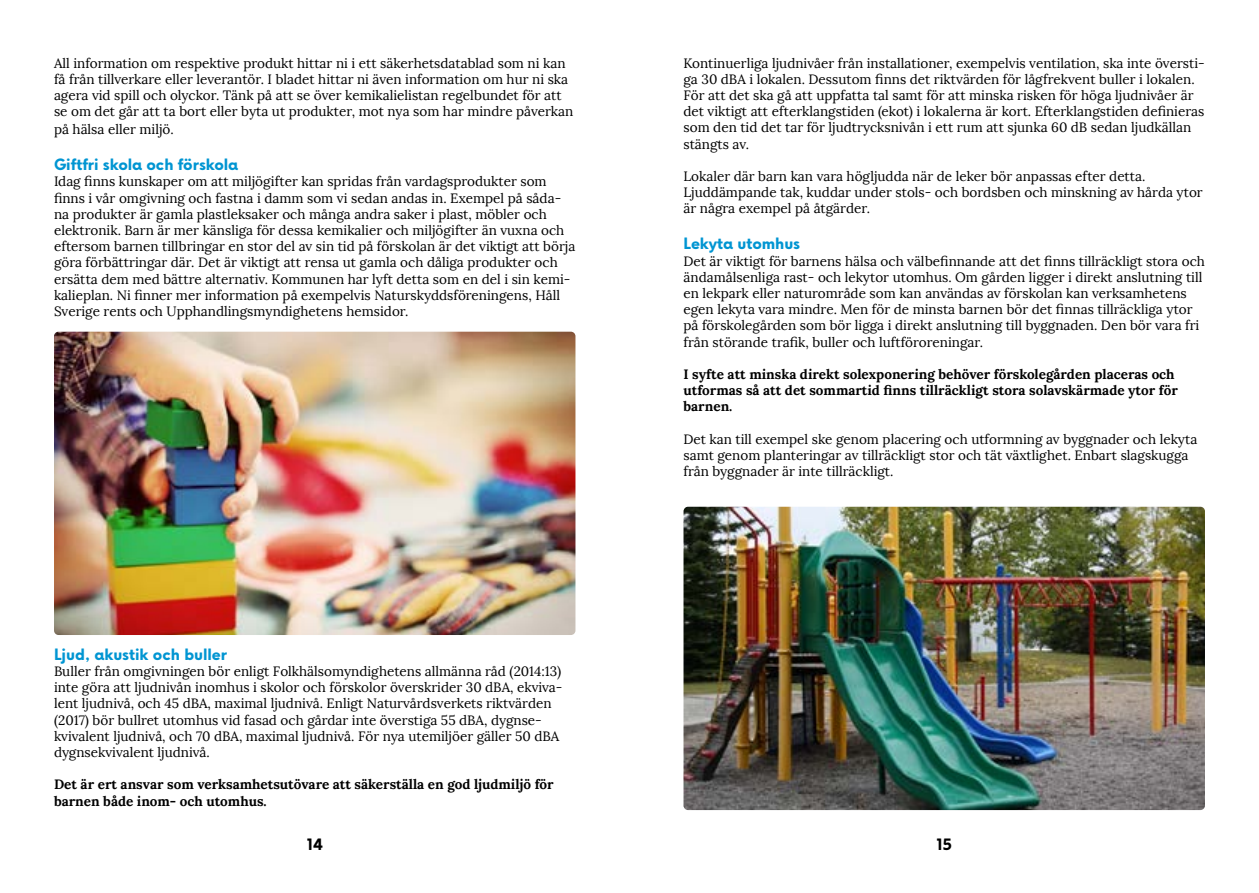
<style>
.page{position:relative;width:1259px;height:893px;background:#fff}
.page>*{position:absolute;margin:0;border:0;box-sizing:border-box;transform-origin:0 0}
.t1{font:700 15px "Vaxjo Now";letter-spacing:-.01em;color:#0095d2}
.t2{font:700 15px "Vaxjo Now";color:#000}
.t3{font:13.5px/16.2px "Lora";color:#000}
.t4{font:700 13.5px/16.2px "Lora";color:#000}
</style>
<div class="page">
<img style="left:54px;top:332px;width:521px;height:303px">
<img style="left:683px;top:507px;width:522px;height:303px">
<p class="t3" style="left:54px;top:55px;width:521px">All information om respektive produkt hittar ni i ett säkerhetsdatablad som ni kan få från tillverkare eller leverantör. I bladet hittar ni även information om hur ni ska agera vid spill och olyckor. Tänk på att se över kemikalielistan regelbundet för att se om det går att ta bort eller byta ut produkter, mot nya som har mindre påverkan</p>
<p class="t3" style="left:54px;top:121px;width:121px">på hälsa eller miljö.</p>
<p class="t1" style="left:54px;top:154px;width:186px">Giftfri skola och förskola</p>
<p class="t3" style="left:54px;top:174px;width:523px">Idag finns kunskaper om att miljögifter kan spridas från vardagsprodukter som finns i vår omgivning och fastna i damm som vi sedan andas in. Exempel på såda&shy;na produkter är gamla plastleksaker och många andra saker i plast, möbler och elektronik. Barn är mer känsliga för dessa kemikalier och miljögifter än vuxna och eftersom barnen tillbringar en stor del av sin tid på förskolan är det viktigt att börja göra förbättringar där. Det är viktigt att rensa ut gamla och dåliga produkter och ersätta dem med bättre alternativ. Kommunen har lyft detta som en del i sin kemi&shy;kalieplan. Ni finner mer information på exempelvis Naturskyddsföreningens, Håll Sverige rents och Upphandlingsmyndighetens hemsidor.</p>
<p class="t1" style="left:54px;top:643px;width:175px">Ljud, akustik och buller</p>
<p class="t3" style="left:54px;top:663px;width:510px">Buller från omgivningen bör enligt Folkhälsomyndighetens allmänna råd (2014:13) inte göra att ljudnivån inomhus i skolor och förskolor överskrider 30 dBA, ekviva&shy;lent ljudnivå, och 45 dBA, maximal ljudnivå. Enligt Naturvårdsverkets riktvärden (2017) bör bullret utomhus vid fasad och gårdar inte överstiga 55 dBA, dygnse&shy;kvivalent ljudnivå, och 70 dBA, maximal ljudnivå. För nya utemiljöer gäller 50 dBA dygnsekvivalent ljudnivå.</p>
<p class="t4" style="left:54px;top:776px;width:501px">Det är ert ansvar som verksamhetsutövare att säkerställa en god ljudmiljö för barnen både inom- och utomhus.</p>
<p class="t3" style="left:683px;top:55px;width:523px">Kontinuerliga ljudnivåer från installationer, exempelvis ventilation, ska inte översti&shy;ga 30 dBA i lokalen. Dessutom finns det riktvärden för lågfrekvent buller i lokalen.<br>För att det ska gå att uppfatta tal samt för att minska risken för höga ljudnivåer är det viktigt att efterklangstiden (ekot) i lokalerna är kort. Efterklangstiden definieras som den tid det tar för ljudtrycksnivån i ett rum att sjunka 60 dB sedan ljudkällan stängts av.</p>
<p class="t3" style="left:683px;top:168px;width:521px">Lokaler där barn kan vara högljudda när de leker bör anpassas efter detta.<br>Ljuddämpande tak, kuddar under stols- och bordsben och minskning av hårda ytor är några exempel på åtgärder.</p>
<p class="t1" style="left:683px;top:233px;width:118px">Lekyta utomhus</p>
<p class="t3" style="left:683px;top:253px;width:523px">Det är viktigt för barnens hälsa och välbefinnande att det finns tillräckligt stora och ändamålsenliga rast- och lekytor utomhus. Om gården ligger i direkt anslutning till en lekpark eller naturområde som kan användas av förskolan kan verksamhetens egen lekyta vara mindre. Men för de minsta barnen bör det finnas tillräckliga ytor på förskolegården som bör ligga i direkt anslutning till byggnaden. Den bör vara fri från störande trafik, buller och luftföroreningar.</p>
<p class="t4" style="left:683px;top:366px;width:496px">I syfte att minska direkt solexponering behöver förskolegården placeras och utformas så att det sommartid finns tillräckligt stora solavskärmade ytor för barnen.</p>
<p class="t3" style="left:683px;top:431px;width:515px">Det kan till exempel ske genom placering och utformning av byggnader och lekyta samt genom planteringar av tillräckligt stor och tät växtlighet. Enbart slagskugga från byggnader är inte tillräckligt.</p>
<p class="t2" style="left:307px;top:834px;width:18px">14</p>
<p class="t2" style="left:936px;top:834px;width:17px">15</p>
</div>
